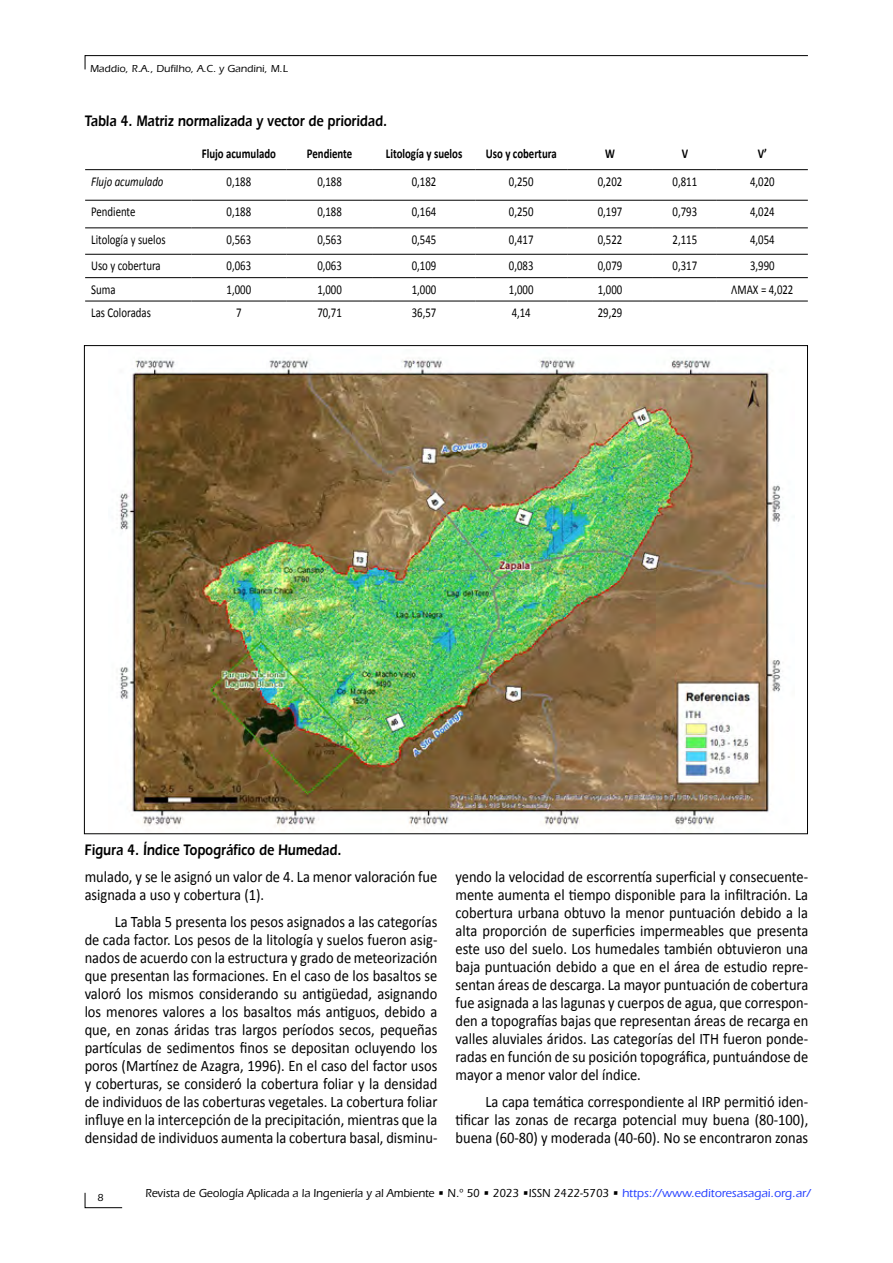
<style>
.page{position:relative;width:893px;height:1263px;background:#fff}
.page>*{position:absolute;margin:0;border:0;box-sizing:border-box;transform-origin:0 0}
.t1{font:16.05px/18px "Calibri";color:#000;text-align:justify;scale:.9 1}
.t2{font:600 15.75px "ITC Eras Std";color:#000;scale:.8 1}
.t3{font:13.5px "Calibri";color:#000;scale:.8 1}
.t4{font:700 13.5px "Calibri";color:#000;scale:.8 1}
.t5{font:italic 13.5px "Calibri";color:#000;scale:.8 1}
.t6{font:500 12px "ITC Eras Std";color:#000;scale:.93 1}
.t7{font:500 10.5px "ITC Eras Std";color:#000}
.s1{color:#2540ff}
</style>
<div class="page">
<svg style="left:85px;top:55px;width:723px;height:15px"></svg>
<svg style="left:85px;top:1192px;width:38px;height:16px"></svg>
<hr style="left:85px;top:169px;width:106px;height:1px;background:#000">
<hr style="left:191px;top:169px;width:95px;height:1px;background:#000">
<hr style="left:286px;top:169px;width:87px;height:1px;background:#000">
<hr style="left:373px;top:169px;width:102px;height:1px;background:#000">
<hr style="left:475px;top:169px;width:92px;height:1px;background:#000">
<hr style="left:567px;top:169px;width:86px;height:1px;background:#000">
<hr style="left:653px;top:169px;width:64px;height:1px;background:#000">
<hr style="left:717px;top:169px;width:91px;height:1px;background:#000">
<hr style="left:85px;top:200px;width:106px;height:1px;background:#000">
<hr style="left:191px;top:200px;width:95px;height:1px;background:#000">
<hr style="left:286px;top:200px;width:87px;height:1px;background:#000">
<hr style="left:373px;top:200px;width:102px;height:1px;background:#000">
<hr style="left:475px;top:200px;width:92px;height:1px;background:#000">
<hr style="left:567px;top:200px;width:86px;height:1px;background:#000">
<hr style="left:653px;top:200px;width:64px;height:1px;background:#000">
<hr style="left:717px;top:200px;width:91px;height:1px;background:#000">
<hr style="left:85px;top:228px;width:106px;height:1px;background:#000">
<hr style="left:191px;top:228px;width:95px;height:1px;background:#000">
<hr style="left:286px;top:228px;width:87px;height:1px;background:#000">
<hr style="left:373px;top:228px;width:102px;height:1px;background:#000">
<hr style="left:475px;top:228px;width:92px;height:1px;background:#000">
<hr style="left:567px;top:228px;width:86px;height:1px;background:#000">
<hr style="left:653px;top:228px;width:64px;height:1px;background:#000">
<hr style="left:717px;top:228px;width:91px;height:1px;background:#000">
<hr style="left:85px;top:254px;width:106px;height:1px;background:#000">
<hr style="left:191px;top:254px;width:95px;height:1px;background:#000">
<hr style="left:286px;top:254px;width:87px;height:1px;background:#000">
<hr style="left:373px;top:254px;width:102px;height:1px;background:#000">
<hr style="left:475px;top:254px;width:92px;height:1px;background:#000">
<hr style="left:567px;top:254px;width:86px;height:1px;background:#000">
<hr style="left:653px;top:254px;width:64px;height:1px;background:#000">
<hr style="left:717px;top:254px;width:91px;height:1px;background:#000">
<hr style="left:85px;top:277px;width:106px;height:1px;background:#000">
<hr style="left:191px;top:277px;width:95px;height:1px;background:#000">
<hr style="left:286px;top:277px;width:87px;height:1px;background:#000">
<hr style="left:373px;top:277px;width:102px;height:1px;background:#000">
<hr style="left:475px;top:277px;width:92px;height:1px;background:#000">
<hr style="left:567px;top:277px;width:86px;height:1px;background:#000">
<hr style="left:653px;top:277px;width:64px;height:1px;background:#000">
<hr style="left:717px;top:277px;width:91px;height:1px;background:#000">
<hr style="left:85px;top:301px;width:106px;height:1px;background:#000">
<hr style="left:191px;top:301px;width:95px;height:1px;background:#000">
<hr style="left:286px;top:301px;width:87px;height:1px;background:#000">
<hr style="left:373px;top:301px;width:102px;height:1px;background:#000">
<hr style="left:475px;top:301px;width:92px;height:1px;background:#000">
<hr style="left:567px;top:301px;width:86px;height:1px;background:#000">
<hr style="left:653px;top:301px;width:64px;height:1px;background:#000">
<hr style="left:717px;top:301px;width:91px;height:1px;background:#000">
<img style="left:119px;top:358px;width:664px;height:469px">
<p class="t7" style="left:90px;top:63px;width:199px">Maddio, R.A., Dufilho, A.C. y Gandini, M.L</p>
<p class="t2" style="left:85px;top:112px;width:379px">Tabla 4. Matriz normalizada y vector de prioridad.</p>
<p class="t4" style="left:202px;top:144px;width:94px">Flujo acumulado</p>
<p class="t4" style="left:307px;top:144px;width:58px">Pendiente</p>
<p class="t4" style="left:386px;top:144px;width:97px">Litología y suelos</p>
<p class="t4" style="left:486px;top:144px;width:90px">Uso y cobertura</p>
<p class="t4" style="left:605px;top:144px;width:14px">W</p>
<p class="t4" style="left:682px;top:144px;width:9px">V</p>
<p class="t4" style="left:758px;top:144px;width:13px">V’</p>
<p class="t5" style="left:91px;top:172px;width:92px">Flujo acumulado</p>
<p class="t3" style="left:227px;top:172px;width:32px">0,188</p>
<p class="t3" style="left:317px;top:172px;width:32px">0,188</p>
<p class="t3" style="left:412px;top:172px;width:32px">0,182</p>
<p class="t3" style="left:509px;top:172px;width:32px">0,250</p>
<p class="t3" style="left:598px;top:172px;width:32px">0,202</p>
<p class="t3" style="left:673px;top:172px;width:32px">0,811</p>
<p class="t3" style="left:750px;top:172px;width:32px">4,020</p>
<p class="t3" style="left:91px;top:202px;width:57px">Pendiente</p>
<p class="t3" style="left:227px;top:202px;width:32px">0,188</p>
<p class="t3" style="left:317px;top:202px;width:32px">0,188</p>
<p class="t3" style="left:412px;top:202px;width:32px">0,164</p>
<p class="t3" style="left:509px;top:202px;width:32px">0,250</p>
<p class="t3" style="left:598px;top:202px;width:32px">0,197</p>
<p class="t3" style="left:673px;top:202px;width:32px">0,793</p>
<p class="t3" style="left:750px;top:202px;width:32px">4,024</p>
<p class="t3" style="left:91px;top:230px;width:95px">Litología y suelos</p>
<p class="t3" style="left:227px;top:230px;width:32px">0,563</p>
<p class="t3" style="left:317px;top:230px;width:32px">0,563</p>
<p class="t3" style="left:412px;top:230px;width:32px">0,545</p>
<p class="t3" style="left:509px;top:230px;width:32px">0,417</p>
<p class="t3" style="left:598px;top:230px;width:32px">0,522</p>
<p class="t3" style="left:673px;top:230px;width:32px">2,115</p>
<p class="t3" style="left:750px;top:230px;width:32px">4,054</p>
<p class="t3" style="left:91px;top:257px;width:89px">Uso y cobertura</p>
<p class="t3" style="left:227px;top:257px;width:32px">0,063</p>
<p class="t3" style="left:317px;top:257px;width:32px">0,063</p>
<p class="t3" style="left:412px;top:257px;width:32px">0,109</p>
<p class="t3" style="left:509px;top:257px;width:32px">0,083</p>
<p class="t3" style="left:598px;top:257px;width:32px">0,079</p>
<p class="t3" style="left:673px;top:257px;width:32px">0,317</p>
<p class="t3" style="left:750px;top:257px;width:32px">3,990</p>
<p class="t3" style="left:91px;top:280px;width:32px">Suma</p>
<p class="t3" style="left:227px;top:280px;width:32px">1,000</p>
<p class="t3" style="left:317px;top:280px;width:32px">1,000</p>
<p class="t3" style="left:412px;top:280px;width:32px">1,000</p>
<p class="t3" style="left:509px;top:280px;width:32px">1,000</p>
<p class="t3" style="left:598px;top:280px;width:32px">1,000</p>
<p class="t3" style="left:731px;top:280px;width:79px">ΛMAX = 4,022</p>
<p class="t3" style="left:91px;top:303px;width:76px">Las Coloradas</p>
<p class="t3" style="left:236px;top:303px;width:8px">7</p>
<p class="t3" style="left:317px;top:303px;width:32px">70,71</p>
<p class="t3" style="left:412px;top:303px;width:32px">36,57</p>
<p class="t3" style="left:512px;top:303px;width:25px">4,14</p>
<p class="t3" style="left:598px;top:303px;width:32px">29,29</p>
<p class="t2" style="left:85px;top:841px;width:323px">Figura 4. Índice Topográfico de Humedad.</p>
<p class="t1" style="left:85px;top:867px;width:393px">mulado, y se le asignó un valor de 4. La menor valoración fue asignada a uso y cobertura (1).</p>
<p class="t1" style="left:85px;top:912px;width:393px;text-indent:30px">La Tabla 5 presenta los pesos asignados a las categorías de cada factor. Los pesos de la litología y suelos fueron asig&shy;nados de acuerdo con la estructura y grado de meteorización que presentan las formaciones. En el caso de los basaltos se valoró los mismos considerando su antigüedad, asignando los menores valores a los basaltos más antiguos, debido a que, en zonas áridas tras largos períodos secos, pequeñas partículas de sedimentos finos se depositan ocluyendo los poros (Martínez de Azagra, 1996). En el caso del factor usos y coberturas, se consideró la cobertura foliar y la densidad de individuos de las coberturas vegetales. La cobertura foliar influye en la intercepción de la precipitación, mientras que la densidad de individuos aumenta la cobertura basal, disminu-</p>
<p class="t1" style="left:455px;top:867px;width:393px">yendo la velocidad de escorrentía superficial y consecuente&shy;mente aumenta el tiempo disponible para la infiltración. La cobertura urbana obtuvo la menor puntuación debido a la alta proporción de superficies impermeables que presenta este uso del suelo. Los humedales también obtuvieron una baja puntuación debido a que en el área de estudio repre&shy;sentan áreas de descarga. La mayor puntuación de cobertura fue asignada a las lagunas y cuerpos de agua, que correspon&shy;den a topografías bajas que representan áreas de recarga en valles aluviales áridos. Las categorías del ITH fueron ponde&shy;radas en función de su posición topográfica, puntuándose de mayor a menor valor del índice.</p>
<p class="t1" style="left:455px;top:1092px;width:393px;text-indent:30px">La capa temática correspondiente al IRP permitió iden&shy;tificar las zonas de recarga potencial muy buena (80-100), buena (60-80) y moderada (40-60). No se encontraron zonas</p>
<p class="t7" style="left:97px;top:1191px;width:8px">8</p>
<p class="t6" style="left:145px;top:1186px;width:717px">Revista de Geología Aplicada a la Ingeniería y al Ambiente • N.º 50 • 2023 •ISSN 2422-5703 • <span class="s1">https://www.editoresasagai.org.ar/</span></p>
</div>
